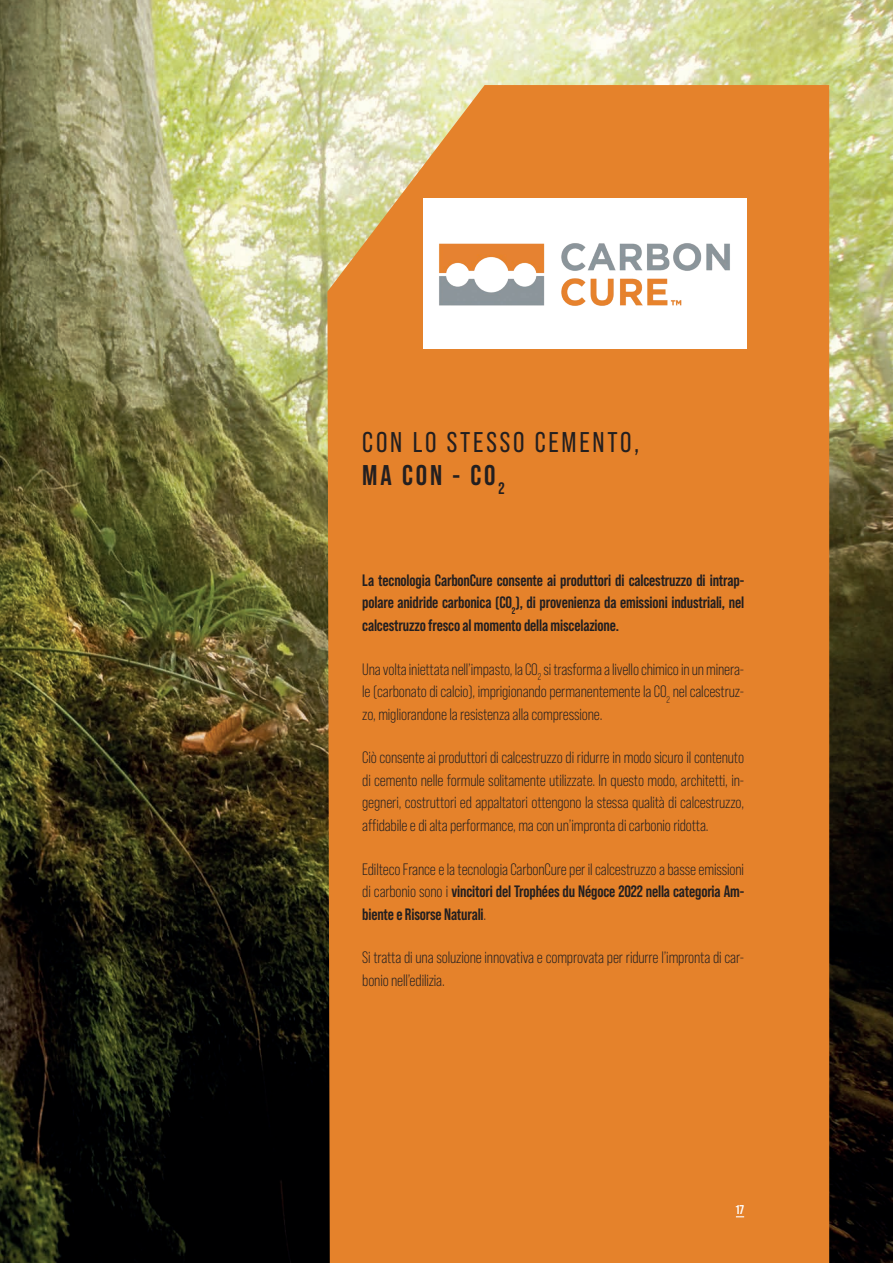
<style>
.page{position:relative;width:893px;height:1263px;background:#fff}
.page>*{position:absolute;margin:0;border:0;box-sizing:border-box;transform-origin:0 0}
.t1{font:28.5px/33px "Bebas Neue Pro";letter-spacing:.1em;color:#231f20}
.t2{font:16.5px/22.5px "Bebas Neue Pro";letter-spacing:-.01em;color:#231f20;text-align:justify}
.t3{font:700 16.5px/22.5px "Bebas Neue Pro";letter-spacing:-.01em;color:#231f20;text-align:justify}
.t4{font:700 12.75px "Bebas Neue Pro";color:#fff}
.s1{font-weight:700}
</style>
<div class="page">
<img style="left:0;top:0;width:893px;height:1263px">
<div style="left:327px;top:85px;width:502px;height:1178px;background:#e5822b"></div>
<div style="left:423px;top:199px;width:323px;height:150px;background:#fff"></div>
<img style="left:439px;top:243px;width:291px;height:63px">
<h1 class="t1" style="left:362px;top:425px;width:279px">CON LO STESSO CEMENTO,<br><span class="s1">MA CON - CO</span><sub>2</sub></h1>
<p class="t3" style="left:362px;top:569px;width:383px">La tecnologia CarbonCure consente ai produttori di calcestruzzo di intrap&shy;polare anidride carbonica (CO<sub>2</sub>), di provenienza da emissioni industriali, nel calcestruzzo fresco al momento della miscelazione.</p>
<p class="t2" style="left:362px;top:658px;width:383px">Una volta iniettata nell’impasto, la CO<sub>2</sub> si trasforma a livello chimico in un minera&shy;le (carbonato di calcio), imprigionando permanentemente la CO<sub>2</sub> nel calcestruz&shy;zo, migliorandone la resistenza alla compressione.</p>
<p class="t2" style="left:362px;top:746px;width:383px">Ciò consente ai produttori di calcestruzzo di ridurre in modo sicuro il contenuto di cemento nelle formule solitamente utilizzate. In questo modo, architetti, in&shy;gegneri, costruttori ed appaltatori ottengono la stessa qualità di calcestruzzo, affidabile e di alta performance, ma con un’impronta di carbonio ridotta.</p>
<p class="t2" style="left:362px;top:858px;width:383px">Edilteco France e la tecnologia CarbonCure per il calcestruzzo a basse emissioni di carbonio sono i <span class="s1">vincitori del Trophées du Négoce 2022 nella categoria Am&shy;biente e Risorse Naturali</span>.</p>
<p class="t2" style="left:362px;top:946px;width:383px">Si tratta di una soluzione innovativa e comprovata per ridurre l’impronta di car&shy;bonio nell’edilizia.</p>
<p class="t4" style="left:736px;top:1202px;width:10px">17</p>
</div>
